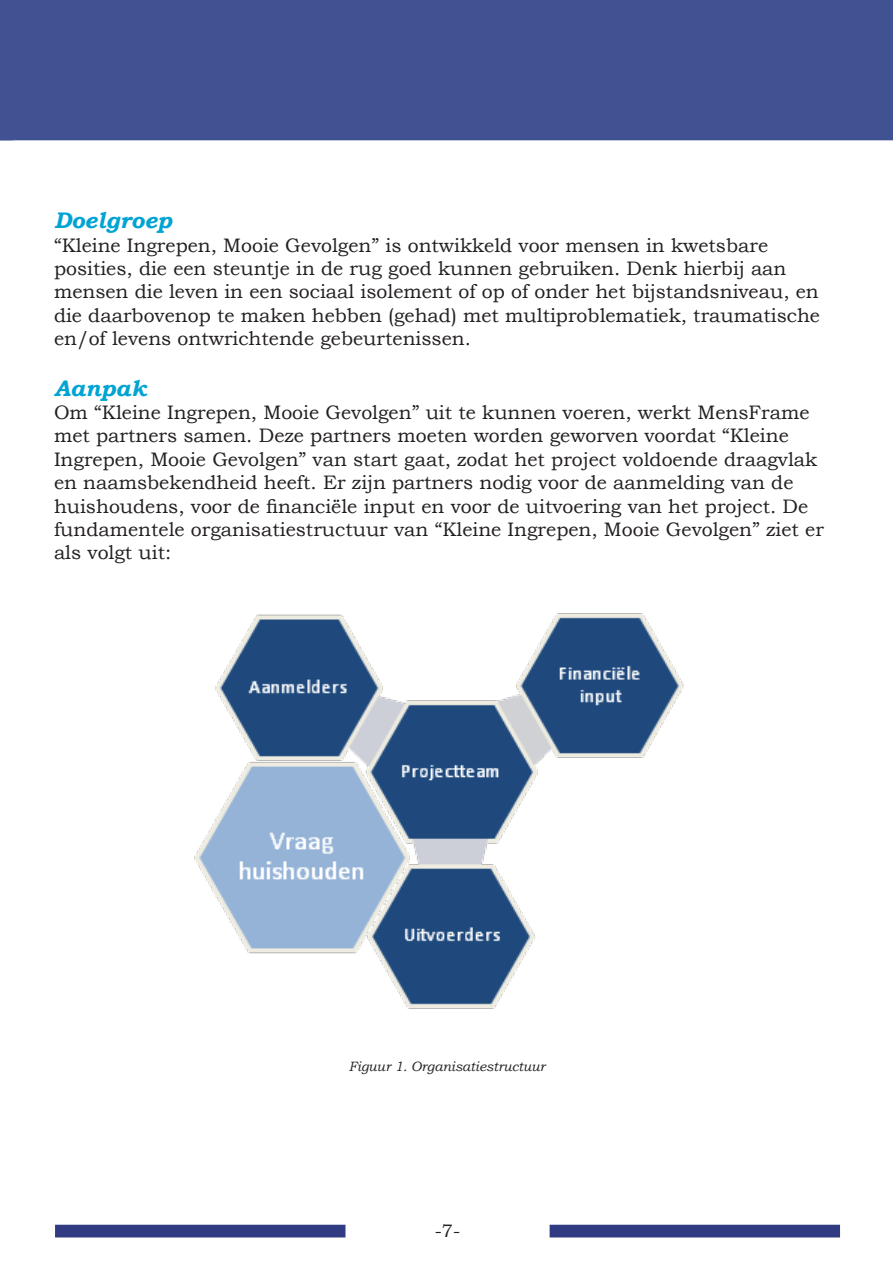
<style>
.page{position:relative;width:893px;height:1263px;background:#fff}
.page>*{position:absolute;margin:0;border:0;box-sizing:border-box;transform-origin:0 0}
.t1{font:italic 700 22.5px "Bookman Old Style";color:#00a4d3}
.t2{font:19.5px/23.4px "Bookman Old Style";color:#231f20}
.t3{font:18px "Bookman Old Style";color:#231f20}
.t4{font:italic 13.5px "Bookman Old Style";color:#231f20}
</style>
<div class="page">
<div style="left:55px;top:1225px;width:290px;height:12px;background:#313b82"></div>
<div style="left:550px;top:1225px;width:290px;height:12px;background:#313b82"></div>
<div style="left:0;top:0;width:893px;height:140px;background:#415293"></div>
<img style="left:194px;top:613px;width:490px;height:396px">
<p class="t1" style="left:54px;top:204px;width:119px">Doelgroep</p>
<p class="t2" style="left:54px;top:233px;width:716px">“Kleine Ingrepen, Mooie Gevolgen” is ontwikkeld voor mensen in kwetsbare</p>
<p class="t2" style="left:54px;top:257px;width:767px">posities, die een steuntje in de rug goed kunnen gebruiken. Denk hierbij aan mensen die leven in een sociaal isolement of op of onder het bijstandsniveau, en die daarbovenop te maken hebben (gehad) met multiproblematiek, traumatische en/of levens ontwrichtende gebeurtenissen.</p>
<p class="t1" style="left:54px;top:371px;width:94px">Aanpak</p>
<p class="t2" style="left:54px;top:401px;width:757px">Om “Kleine Ingrepen, Mooie Gevolgen” uit te kunnen voeren, werkt MensFrame met partners samen. Deze partners moeten worden geworven voordat “Kleine</p>
<p class="t2" style="left:54px;top:447px;width:771px">Ingrepen, Mooie Gevolgen” van start gaat, zodat het project voldoende draagvlak en naamsbekendheid heeft. Er zijn partners nodig voor de aanmelding van de huishoudens, voor de financiële input en voor de uitvoering van het project. De fundamentele organisatiestructuur van “Kleine Ingrepen, Mooie Gevolgen” ziet er als volgt uit:</p>
<p class="t4" style="left:349px;top:1057px;width:198px">Figuur 1. Organisatiestructuur</p>
<p class="t3" style="left:435px;top:1219px;width:27px">-7-</p>
</div>
